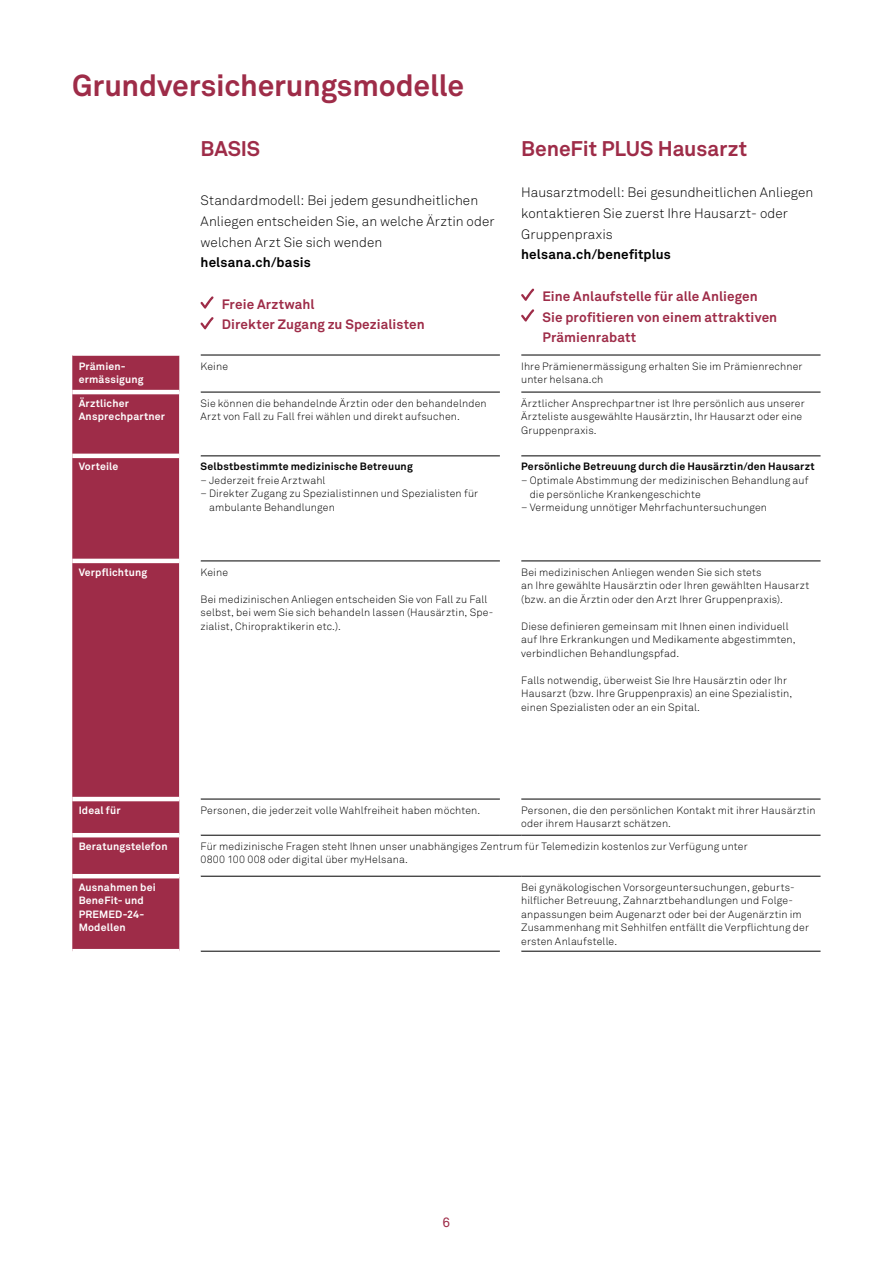
<style>
.page{position:relative;width:893px;height:1263px;background:#fff}
.page>*{position:absolute;margin:0;border:0;box-sizing:border-box;transform-origin:0 0}
.t1{font:700 30px "Akkurat Helsana";letter-spacing:-.005em;color:#9e2c48}
.t2{font:700 21px "Akkurat Helsana";letter-spacing:-.005em;color:#9e2c48}
.t3{font:300 13.5px/20.7px "Akkurat Helsana";letter-spacing:.005em;color:#000}
.t4{font:700 13.5px/20.7px "Akkurat Helsana";letter-spacing:.01em;color:#9e2c48}
.t5{font:700 13.5px "Akkurat Helsana";letter-spacing:.01em;color:#000}
.t6{font:13.5px "Akkurat Helsana";color:#9e2c48}
.t7{font:300 10.5px/13.5px "Akkurat Helsana";letter-spacing:.015em;color:#000}
.t8{font:700 10.5px/13.5px "Akkurat Helsana";letter-spacing:.02em;color:#fff}
.t9{font:700 10.5px "Akkurat Helsana";letter-spacing:.02em;color:#000}
</style>
<div class="page">
<div style="left:72px;top:356px;width:107px;height:593px;background:#9e2c48"></div>
<svg style="left:179px;top:393px;width:342px;height:483px"></svg>
<hr style="left:201px;top:355px;width:299px;height:1px;background:#000">
<hr style="left:201px;top:392px;width:299px;height:1px;background:#000">
<hr style="left:201px;top:456px;width:299px;height:1px;background:#000">
<hr style="left:201px;top:561px;width:299px;height:1px;background:#000">
<hr style="left:201px;top:799px;width:299px;height:1px;background:#000">
<hr style="left:201px;top:951px;width:299px;height:1px;background:#000">
<hr style="left:521px;top:355px;width:299px;height:1px;background:#000">
<hr style="left:521px;top:392px;width:299px;height:1px;background:#000">
<hr style="left:521px;top:456px;width:299px;height:1px;background:#000">
<hr style="left:521px;top:561px;width:299px;height:1px;background:#000">
<hr style="left:521px;top:799px;width:299px;height:1px;background:#000">
<hr style="left:521px;top:951px;width:299px;height:1px;background:#000">
<hr style="left:201px;top:835px;width:299px;height:1px;background:#000">
<svg style="left:500px;top:835px;width:21px;height:1px"></svg>
<hr style="left:521px;top:835px;width:299px;height:1px;background:#000">
<hr style="left:201px;top:876px;width:299px;height:1px;background:#000">
<svg style="left:500px;top:876px;width:21px;height:1px"></svg>
<hr style="left:521px;top:876px;width:299px;height:1px;background:#000">
<hr style="left:179px;top:455px;width:22px;height:2px;background:#fff">
<hr style="left:500px;top:455px;width:21px;height:2px;background:#fff">
<hr style="left:179px;top:560px;width:22px;height:2px;background:#fff">
<hr style="left:500px;top:560px;width:21px;height:2px;background:#fff">
<hr style="left:179px;top:798px;width:22px;height:2px;background:#fff">
<hr style="left:500px;top:798px;width:21px;height:2px;background:#fff">
<hr style="left:179px;top:834px;width:22px;height:2px;background:#fff">
<hr style="left:179px;top:875px;width:22px;height:2px;background:#fff">
<hr style="left:72px;top:390px;width:107px;height:4px;background:#fff">
<hr style="left:72px;top:454px;width:107px;height:4px;background:#fff">
<hr style="left:72px;top:559px;width:107px;height:4px;background:#fff">
<hr style="left:72px;top:797px;width:107px;height:4px;background:#fff">
<hr style="left:72px;top:833px;width:107px;height:4px;background:#fff">
<hr style="left:72px;top:874px;width:107px;height:4px;background:#fff">
<svg style="left:200px;top:296px;width:14px;height:13px"></svg>
<svg style="left:200px;top:317px;width:14px;height:12px"></svg>
<svg style="left:521px;top:288px;width:13px;height:13px"></svg>
<svg style="left:521px;top:309px;width:13px;height:13px"></svg>
<h1 class="t1" style="left:72px;top:67px;width:393px">Grundversicherungsmodelle</h1>
<h2 class="t2" style="left:201px;top:136px;width:61px">BASIS</h2>
<p class="t3" style="left:201px;top:190px;width:296px">Standardmodell: Bei jedem gesundheitlichen<br>Anliegen entscheiden Sie, an welche Ärztin oder welchen Arzt Sie sich wenden</p>
<p class="t5" style="left:201px;top:254px;width:112px">helsana.ch/basis</p>
<p class="t4" style="left:222px;top:293px;width:204px">Freie Arztwahl<br>Direkter Zugang zu Spezialisten</p>
<h2 class="t2" style="left:521px;top:136px;width:227px">BeneFit PLUS Hausarzt</h2>
<p class="t3" style="left:521px;top:182px;width:294px">Hausarztmodell: Bei gesundheitlichen Anliegen kontaktieren Sie zuerst Ihre Hausarzt- oder<br>Gruppenpraxis</p>
<p class="t5" style="left:521px;top:246px;width:151px">helsana.ch/benefitplus</p>
<p class="t4" style="left:542px;top:286px;width:236px">Eine Anlaufstelle für alle Anliegen<br>Sie profitieren von einem attraktiven<br>Prämienrabatt</p>
<p class="t8" style="left:79px;top:359px;width:67px">Prämien&shy;ermässigung</p>
<p class="t7" style="left:201px;top:359px;width:29px">Keine</p>
<p class="t7" style="left:521px;top:359px;width:283px">Ihre Prämienermässigung erhalten Sie im Prämienrechner unter helsana.ch</p>
<p class="t8" style="left:79px;top:396px;width:88px">Ärztlicher<br>Ansprechpartner</p>
<p class="t7" style="left:201px;top:396px;width:288px">Sie können die behandelnde Ärztin oder den behandelnden<br>Arzt von Fall zu Fall frei wählen und direkt aufsuchen.</p>
<p class="t7" style="left:521px;top:396px;width:285px">Ärztlicher Ansprechpartner ist Ihre persönlich aus unserer<br>Ärzteliste ausgewählte Hausärztin, Ihr Hausarzt oder eine<br>Gruppenpraxis.</p>
<p class="t8" style="left:79px;top:460px;width:41px">Vorteile</p>
<p class="t9" style="left:201px;top:460px;width:214px">Selbstbestimmte medizinische Betreuung</p>
<p class="t7" style="left:201px;top:474px;width:126px">– Jederzeit freie Arztwahl</p>
<p class="t7" style="left:209px;top:487px;width:271px;text-indent:-9px">– Direkter Zugang zu Spezialistinnen und Spezialisten für ambulante Behandlungen</p>
<p class="t9" style="left:521px;top:460px;width:295px">Persönliche Betreuung durch die Hausärztin/den Hausarzt</p>
<p class="t7" style="left:530px;top:474px;width:280px;text-indent:-9px">– Optimale Abstimmung der medizinischen Behandlung auf die persönliche Krankengeschichte</p>
<p class="t7" style="left:521px;top:501px;width:247px">– Vermeidung unnötiger Mehrfachuntersuchungen</p>
<p class="t8" style="left:79px;top:565px;width:70px">Verpflichtung</p>
<p class="t7" style="left:201px;top:565px;width:29px">Keine</p>
<p class="t7" style="left:201px;top:592px;width:294px">Bei medizinischen Anliegen entscheiden Sie von Fall zu Fall selbst, bei wem Sie sich behandeln lassen (Hausärztin, Spe&shy;zialist, Chiropraktikerin etc.).</p>
<p class="t7" style="left:521px;top:565px;width:290px">Bei medizinischen Anliegen wenden Sie sich stets<br>an Ihre gewählte Hausärztin oder Ihren gewählten Hausarzt (bzw. an die Ärztin oder den Arzt Ihrer Gruppenpraxis).</p>
<p class="t7" style="left:521px;top:619px;width:276px">Diese definieren gemeinsam mit Ihnen einen individuell auf Ihre Erkrankungen und Medikamente abgestimmten, verbindlichen Behandlungspfad.</p>
<p class="t7" style="left:521px;top:673px;width:273px">Falls notwendig, überweist Sie Ihre Hausärztin oder Ihr<br>Hausarzt (bzw. Ihre Gruppenpraxis) an eine Spezialistin, einen Spezialisten oder an ein Spital.</p>
<p class="t8" style="left:79px;top:803px;width:43px">Ideal für</p>
<p class="t7" style="left:201px;top:803px;width:281px">Personen, die jederzeit volle Wahlfreiheit haben möchten.</p>
<p class="t7" style="left:521px;top:803px;width:296px">Personen, die den persönlichen Kontakt mit ihrer Hausärztin oder ihrem Hausarzt schätzen.</p>
<p class="t8" style="left:79px;top:839px;width:90px">Beratungstelefon</p>
<p class="t7" style="left:201px;top:839px;width:549px">Für medizinische Fragen steht Ihnen unser unabhängiges Zentrum für Telemedizin kostenlos zur Verfügung unter<br>0800 100 008 oder digital über myHelsana.</p>
<p class="t8" style="left:79px;top:880px;width:79px">Ausnahmen bei<br>BeneFit- und<br>PREMED-24-<br>Modellen</p>
<p class="t7" style="left:521px;top:880px;width:289px">Bei gynäkologischen Vorsorgeuntersuchungen, geburts&shy;hilflicher Betreuung, Zahnarztbehandlungen und Folge&shy;anpassungen beim Augenarzt oder bei der Augenärztin im Zusammenhang mit Sehhilfen entfällt die Verpflichtung der ersten Anlaufstelle.</p>
<p class="t6" style="left:443px;top:1214px;width:9px">6</p>
</div>
